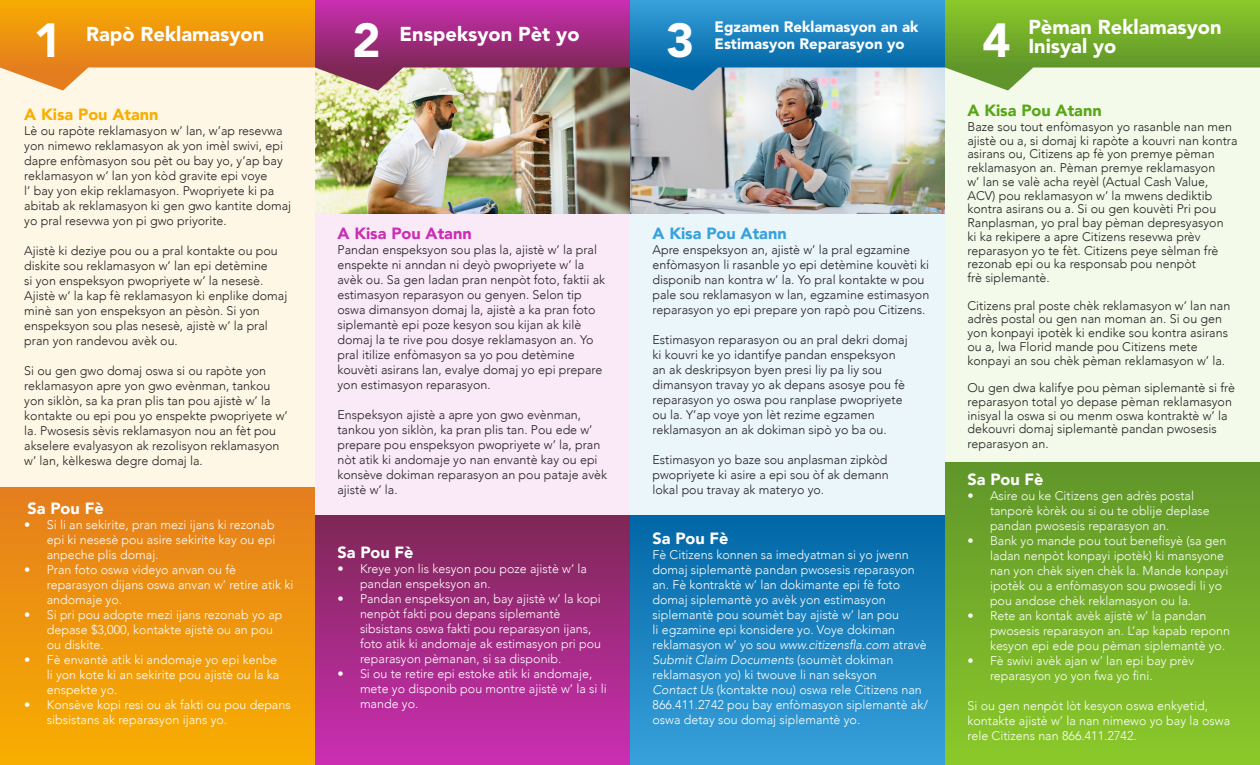
<style>
.page{position:relative;width:1260px;height:765px;background:#fff}
.page>*{position:absolute;margin:0;border:0;box-sizing:border-box;transform-origin:0 0}
.t1{font:900 47.5px "Avenir LT Std";color:#fff}
.t2{font:900 20px "Avenir LT Std";color:#fff}
.t3{font:900 16.25px "Avenir";color:#fff}
.t4{font:900 16.25px "Avenir";color:#f8ae00}
.t5{font:900 16.25px "Avenir";color:#cb2eb3}
.t6{font:900 16.25px "Avenir";color:#38a1db}
.t7{font:900 16.25px "Avenir";color:#58a618}
.t8{font:900 15px/17.5px "Avenir LT Std";color:#fff}
.t9{font:300 12.5px/15px "Avenir";color:#231f20}
.t10{font:300 12.5px/15px "Avenir";color:#fff}
.s1{font-style:italic}
</style>
<div class="page">
<div style="left:0;top:0;width:315px;height:765px;background:#fef7e6"></div>
<div style="left:315px;top:0;width:315px;height:765px;background:#faeaf7"></div>
<div style="left:630px;top:0;width:315px;height:765px;background:#ebf6fb"></div>
<div style="left:945px;top:0;width:315px;height:765px;background:#f4faea"></div>
<div style="left:945px;top:463px;width:315px;height:302px;background:linear-gradient(to bottom,#60962a,#8bc92a)"></div>
<div style="left:630px;top:515px;width:315px;height:250px;background:linear-gradient(to bottom,#0166a5,#38a1db)"></div>
<div style="left:315px;top:515px;width:315px;height:250px;background:linear-gradient(to bottom,#7e2755,#cb2eb3)"></div>
<div style="left:0;top:488px;width:315px;height:277px;background:linear-gradient(to bottom,#e47e1e,#f8ae00)"></div>
<img style="left:315px;top:91px;width:630px;height:123px">
<svg style="left:0;top:0;width:1260px;height:91px;background:#9d9377"></svg>
<p class="t2" style="left:86px;top:22px;width:180px">Rapò Reklamasyon</p>
<p class="t2" style="left:400px;top:22px;width:181px">Enspeksyon Pèt yo</p>
<p class="t8" style="left:715px;top:18px;width:205px">Egzamen Reklamasyon an ak<br>Estimasyon Reparasyon yo</p>
<p class="t2" style="left:1028px;top:15px;width:195px">Pèman Reklamasyon</p>
<p class="t1" style="left:34px;top:12px;width:30px">1</p>
<p class="t1" style="left:352px;top:11px;width:30px">2</p>
<p class="t1" style="left:666px;top:11px;width:30px">3</p>
<p class="t1" style="left:982px;top:11px;width:30px">4</p>
<p class="t2" style="left:1028px;top:34px;width:90px">Inisyal yo</p>
<p class="t4" style="left:24px;top:100px;width:136px">A Kisa Pou Atann</p>
<p class="t9" style="left:24px;top:123px;width:269px">Lè ou rapòte reklamasyon w’ lan, w’ap resevwa yon nimewo reklamasyon ak yon imèl swivi, epi dapre enfòmasyon sou pèt ou bay yo, y’ap bay reklamasyon w’ lan yon kòd gravite epi voye<br>l’ bay yon ekip reklamasyon. Pwopriyete ki pa abitab ak reklamasyon ki gen gwo kantite domaj yo pral resevwa yon pi gwo priyorite.</p>
<p class="t9" style="left:24px;top:243px;width:265px">Ajistè ki deziye pou ou a pral kontakte ou pou diskite sou reklamasyon w’ lan epi detèmine<br>si yon enspeksyon pwopriyete w’ la nesesè.<br>Ajistè w’ la kap fè reklamasyon ki enplike domaj minè san yon enspeksyon an pèsòn. Si yon enspeksyon sou plas nesesè, ajistè w’ la pral pran yon randevou avèk ou.</p>
<p class="t9" style="left:24px;top:363px;width:265px">Si ou gen gwo domaj oswa si ou rapòte yon reklamasyon apre yon gwo evènman, tankou yon siklòn, sa ka pran plis tan pou ajistè w’ la kontakte ou epi pou yo enspekte pwopriyete w’ la. Pwosesis sèvis reklamasyon nou an fèt pou akselere evalyasyon ak rezolisyon reklamasyon w’ lan, kèlkeswa degre domaj la.</p>
<p class="t3" style="left:28px;top:495px;width:78px">Sa Pou Fè</p>
<p class="t10" style="left:47px;top:518px;width:230px;text-align:justify;text-indent:-22px">• Si li an sekirite, pran mezi ijans ki rezonab epi ki nesesè pou asire sekirite kay ou epi anpeche plis domaj.</p>
<p class="t10" style="left:47px;top:563px;width:248px;text-indent:-22px">• Pran foto oswa videyo anvan ou fè reparasyon dijans oswa anvan w’ retire atik ki andomaje yo.</p>
<p class="t10" style="left:47px;top:608px;width:237px;text-indent:-22px">• Si pri pou adopte mezi ijans rezonab yo ap depase $3,000, kontakte ajistè ou an pou ou diskite.</p>
<p class="t10" style="left:47px;top:653px;width:234px;text-indent:-22px">• Fè envantè atik ki andomaje yo epi kenbe li yon kote ki an sekirite pou ajistè ou la ka enspekte yo.</p>
<p class="t10" style="left:47px;top:698px;width:245px;text-indent:-22px">• Konsève kopi resi ou ak fakti ou pou depans sibsistans ak reparasyon ijans yo.</p>
<p class="t5" style="left:338px;top:220px;width:136px">A Kisa Pou Atann</p>
<p class="t9" style="left:338px;top:242px;width:269px">Pandan enspeksyon sou plas la, ajistè w’ la pral enspekte ni anndan ni deyò pwopriyete w’ la avèk ou. Sa gen ladan pran nenpòt foto, faktii ak estimasyon reparasyon ou genyen. Selon tip oswa dimansyon domaj la, ajistè a ka pran foto siplemantè epi poze kesyon sou kijan ak kilè domaj la te rive pou dosye reklamasyon an. Yo pral itilize enfòmasyon sa yo pou detèmine kouvèti asirans lan, evalye domaj yo epi prepare yon estimasyon reparasyon.</p>
<p class="t9" style="left:338px;top:407px;width:271px">Enspeksyon ajistè a apre yon gwo evènman, tankou yon siklòn, ka pran plis tan. Pou ede w’ prepare pou enspeksyon pwopriyete w’ la, pran nòt atik ki andomaje yo nan envantè kay ou epi konsève dokiman reparasyon an pou pataje avèk ajistè w’ la.</p>
<p class="t3" style="left:338px;top:538px;width:78px">Sa Pou Fè</p>
<p class="t10" style="left:360px;top:561px;width:229px;text-indent:-22px">• Kreye yon lis kesyon pou poze ajistè w’ la pandan enspeksyon an.</p>
<p class="t10" style="left:360px;top:591px;width:243px;text-indent:-22px">• Pandan enspeksyon an, bay ajistè w’ la kopi nenpòt fakti pou depans siplemantè sibsistans oswa fakti pou reparasyon ijans, foto atik ki andomaje ak estimasyon pri pou reparasyon pèmanan, si sa disponib.</p>
<p class="t10" style="left:360px;top:666px;width:248px;text-indent:-22px">• Si ou te retire epi estoke atik ki andomaje, mete yo disponib pou montre ajistè w’ la si li mande yo.</p>
<p class="t6" style="left:652px;top:220px;width:136px">A Kisa Pou Atann</p>
<p class="t9" style="left:652px;top:242px;width:278px">Apre enspeksyon an, ajistè w’ la pral egzamine enfòmasyon li rasanble yo epi detèmine kouvèti ki disponib nan kontra w’ la. Yo pral kontakte w pou pale sou reklamasyon w lan, egzamine estimasyon reparasyon yo epi prepare yon rapò pou Citizens.</p>
<p class="t9" style="left:652px;top:332px;width:257px">Estimasyon reparasyon ou an pral dekri domaj ki kouvri ke yo idantifye pandan enspeksyon an ak deskripsyon byen presi liy pa liy sou dimansyon travay yo ak depans asosye pou fè reparasyon yo oswa pou ranplase pwopriyete ou la. Y’ap voye yon lèt rezime egzamen reklamasyon an ak dokiman sipò yo ba ou.</p>
<p class="t9" style="left:652px;top:452px;width:238px;text-align:justify">Estimasyon yo baze sou anplasman zipkòd pwopriyete ki asire a epi sou òf ak demann lokal pou travay ak materyo yo.</p>
<p class="t3" style="left:652px;top:524px;width:78px">Sa Pou Fè</p>
<p class="t10" style="left:652px;top:547px;width:277px">Fè Citizens konnen sa imedyatman si yo jwenn domaj siplemantè pandan pwosesis reparasyon an. Fè kontraktè w’ lan dokimante epi fè foto domaj siplemantè yo avèk yon estimasyon siplemantè pou soumèt bay ajistè w’ lan pou<br>li egzamine epi konsidere yo. Voye dokiman reklamasyon w’ yo sou <span class="s1">www.citizensfla.com</span> atravè <span class="s1">Submit Claim Documents</span> (soumèt dokiman reklamasyon yo) ki twouve li nan seksyon<br><span class="s1">Contact Us</span> (kontakte nou) oswa rele Citizens nan 866.411.2742 pou bay enfòmasyon siplemantè ak/ oswa detay sou domaj siplemantè yo.</p>
<p class="t7" style="left:968px;top:96px;width:136px">A Kisa Pou Atann</p>
<p class="t9" style="left:968px;top:120px;width:271px;line-height:13.8px">Baze sou tout enfòmasyon yo rasanble nan men ajistè ou a, si domaj ki rapòte a kouvri nan kontra asirans ou, Citizens ap fè yon premye pèman reklamasyon an. Pèman premye reklamasyon<br>w’ lan se valè acha reyèl (Actual Cash Value, ACV) pou reklamasyon w’ la mwens dediktib kontra asirans ou a. Si ou gen kouvèti Pri pou Ranplasman, yo pral bay pèman depresyasyon<br>ki ka rekipere a apre Citizens resevwa prèv reparasyon yo te fèt. Citizens peye sèlman frè rezonab epi ou ka responsab pou nenpòt<br>frè siplemantè.</p>
<p class="t9" style="left:968px;top:299px;width:264px;line-height:13.8px">Citizens pral poste chèk reklamasyon w’ lan nan adrès postal ou gen nan moman an. Si ou gen yon konpayi ipotèk ki endike sou kontra asirans ou a, lwa Florid mande pou Citizens mete konpayi an sou chèk pèman reklamasyon w’ la.</p>
<p class="t9" style="left:968px;top:381px;width:269px;line-height:13.8px">Ou gen dwa kalifye pou pèman siplemantè si frè reparasyon total yo depase pèman reklamasyon inisyal la oswa si ou menm oswa kontraktè w’ la dekouvri domaj siplemantè pandan pwosesis</p>
<p class="t9" style="left:968px;top:437px;width:83px">reparasyon an.</p>
<p class="t3" style="left:968px;top:466px;width:78px">Sa Pou Fè</p>
<p class="t10" style="left:990px;top:489px;width:221px;text-indent:-22px">• Asire ou ke Citizens gen adrès postal tanporè kòrèk ou si ou te oblije deplase pandan pwosesis reparasyon an.</p>
<p class="t10" style="left:990px;top:534px;width:240px;text-indent:-22px">• Bank yo mande pou tout benefisyè (sa gen ladan nenpòt konpayi ipotèk) ki mansyone nan yon chèk siyen chèk la. Mande konpayi ipotèk ou a enfòmasyon sou pwosedi li yo pou andose chèk reklamasyon ou la.</p>
<p class="t10" style="left:990px;top:609px;width:242px;text-indent:-22px">• Rete an kontak avèk ajistè w’ la pandan pwosesis reparasyon an. L’ap kapab reponn kesyon epi ede pou pèman siplemantè yo.</p>
<p class="t10" style="left:990px;top:654px;width:206px;text-indent:-22px">• Fè swivi avèk ajan w’ lan epi bay prèv reparasyon yo yon fwa yo fini.</p>
<p class="t10" style="left:968px;top:699px;width:264px">Si ou gen nenpòt lòt kesyon oswa enkyetid, kontakte ajistè w’ la nan nimewo yo bay la oswa rele Citizens nan 866.411.2742.</p>
</div>
